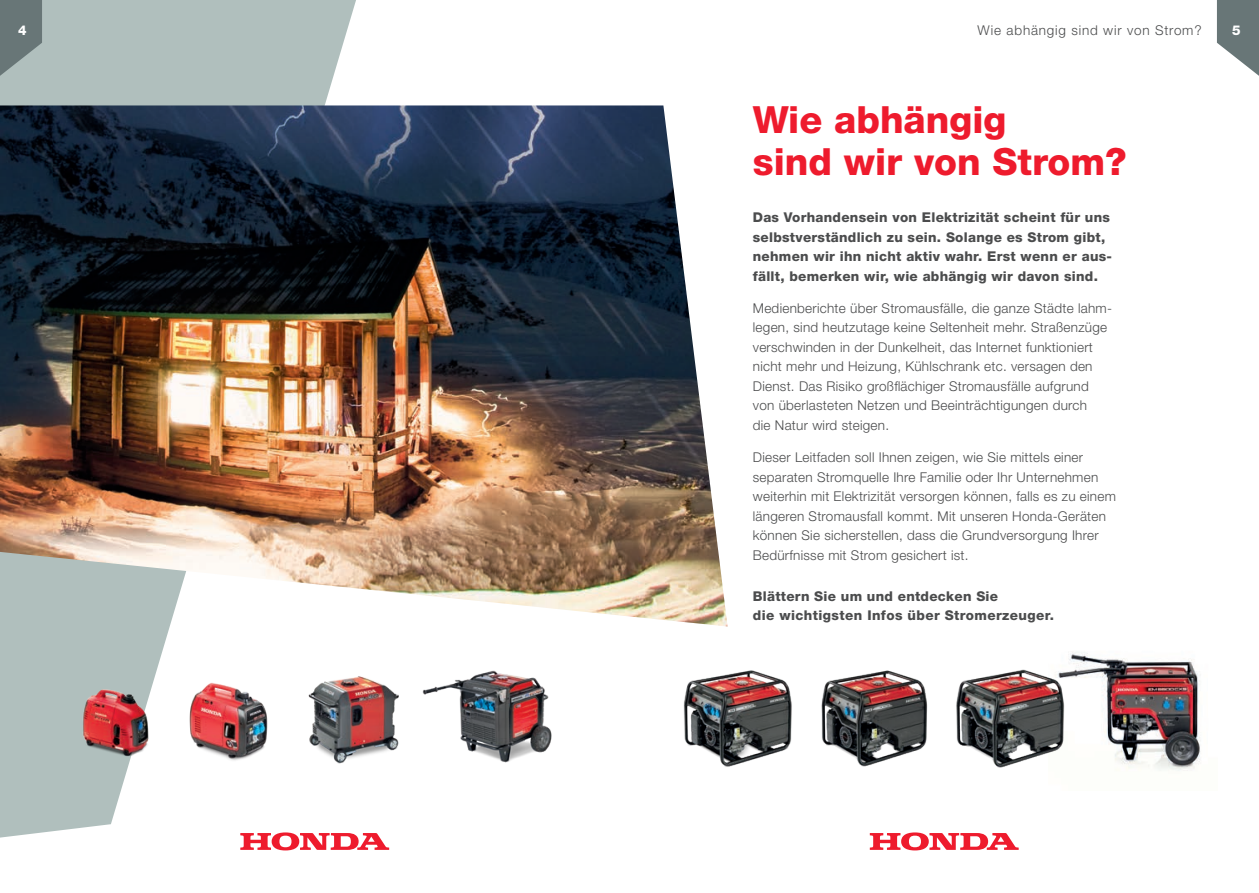
<style>
.page{position:relative;width:1259px;height:893px;background:#fff}
.page>*{position:absolute;margin:0;border:0;box-sizing:border-box;transform-origin:0 0}
.t1{font:800 37.5px/42px "Helvetica Neue LT Pro";color:#ee1b2d}
.t2{font:300 13.5px/19.5px "Helvetica Neue LT Pro";letter-spacing:.02em;color:#4b4c4d}
.t3{font:800 13.5px/19.5px "Helvetica Neue LT Pro";letter-spacing:.02em;color:#4b4c4d}
.t4{font:300 13.5px "Helvetica Neue LT Pro";letter-spacing:.06em;color:#4b4c4d}
.t5{font:800 13.5px "Helvetica Neue LT Pro";color:#fff}
</style>
<div class="page">
<svg style="left:0;top:0;width:356px;height:838px;fill:#b0bfbd"></svg>
<img style="left:0;top:105px;width:727px;height:521px">
<svg style="left:0;top:0;width:42px;height:76px;background:#778686"></svg>
<svg style="left:1217px;top:0;width:42px;height:76px"></svg>
<img style="left:182px;top:680px;width:93px;height:85px">
<img style="left:299px;top:673px;width:100px;height:130px">
<img style="left:79px;top:686px;width:77px;height:87px">
<img style="left:422px;top:670px;width:130px;height:93px">
<img style="left:683px;top:670px;width:109px;height:97px">
<img style="left:821px;top:670px;width:107px;height:97px">
<img style="left:1069px;top:652px;width:132px;height:119px">
<img style="left:956px;top:664px;width:114px;height:107px">
<svg style="left:240px;top:832px;width:149px;height:18px"></svg>
<svg style="left:870px;top:832px;width:148px;height:18px"></svg>
<p class="t5" style="left:18px;top:22px;width:10px">4</p>
<p class="t4" style="left:977px;top:22px;width:225px">Wie abhängig sind wir von Strom?</p>
<p class="t5" style="left:1232px;top:22px;width:10px">5</p>
<h1 class="t1" style="left:753px;top:99px;width:375px">Wie abhängig<br>sind wir von Strom?</h1>
<p class="t3" style="left:753px;top:208px;width:361px">Das Vorhandensein von Elektrizität scheint für uns selbstverständlich zu sein. Solange es Strom gibt, nehmen wir ihn nicht aktiv wahr. Erst wenn er aus&shy;fällt, bemerken wir, wie abhängig wir davon sind.</p>
<p class="t2" style="left:753px;top:298px;width:361px">Medienberichte über Stromausfälle, die ganze Städte lahm&shy;legen, sind heutzutage keine Seltenheit mehr. Straßenzüge verschwinden in der Dunkelheit, das Internet funktioniert nicht mehr und Heizung, Kühlschrank etc. versagen den Dienst. Das Risiko großflächiger Stromausfälle aufgrund von überlasteten Netzen und Beeinträchtigungen durch<br>die Natur wird steigen.</p>
<p class="t2" style="left:753px;top:447px;width:365px">Dieser Leitfaden soll Ihnen zeigen, wie Sie mittels einer separaten Stromquelle Ihre Familie oder Ihr Unternehmen weiterhin mit Elektrizität versorgen können, falls es zu einem längeren Stromausfall kommt. Mit unseren Honda-Geräten können Sie sicherstellen, dass die Grundversorgung Ihrer Bedürfnisse mit Strom gesichert ist.</p>
<p class="t3" style="left:753px;top:586px;width:303px">Blättern Sie um und entdecken Sie<br>die wichtigsten Infos über Stromerzeuger.</p>
</div>
